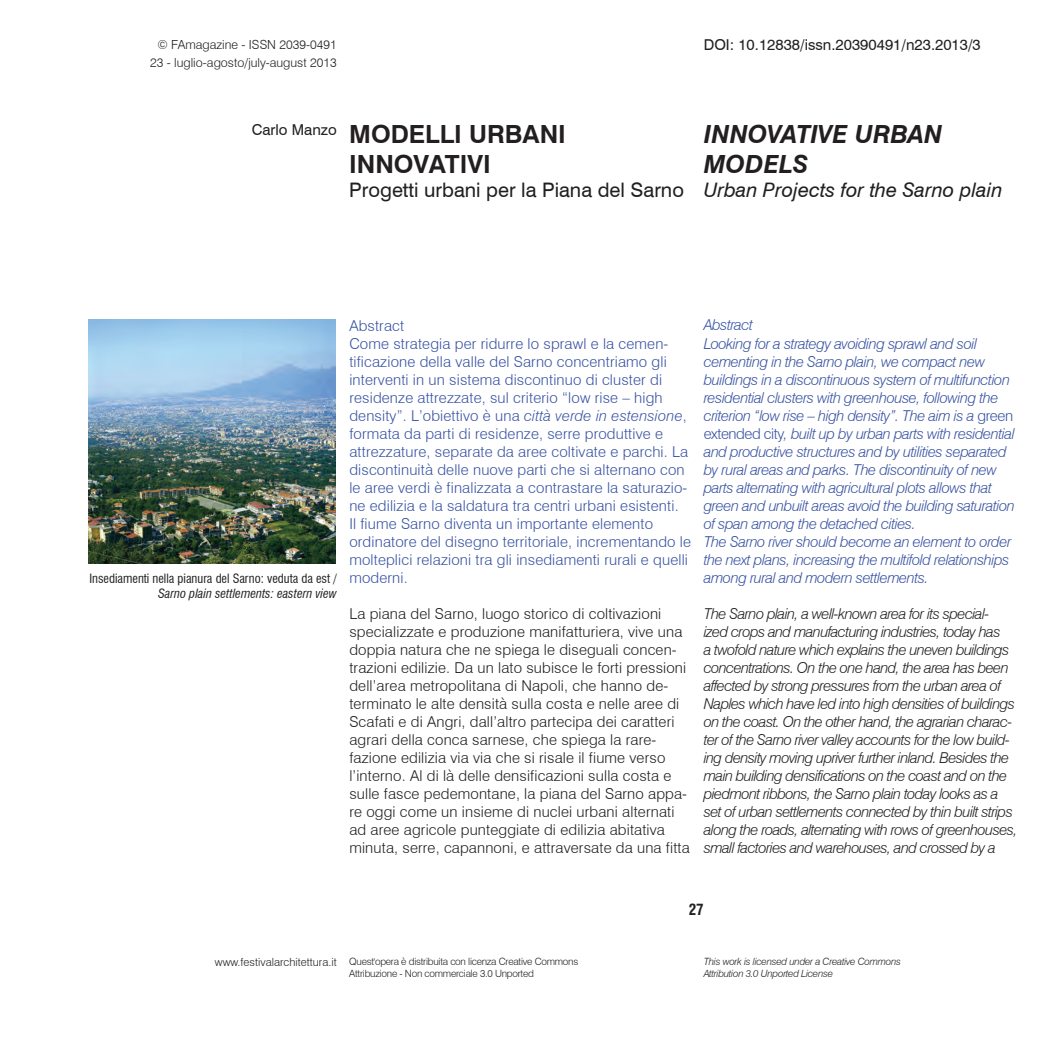
<style>
.page{position:relative;width:1053px;height:1053px;background:#fff}
.page>*{position:absolute;margin:0;border:0;box-sizing:border-box;transform-origin:0 0}
.t1{font:700 25px/30px "Swiss 721 BT";color:#231f20}
.t2{font:italic 700 25px/30px "Swiss 721 BT";color:#231f20}
.t3{font:20px "Swiss 721 BT";color:#231f20}
.t4{font:italic 20px "Swiss 721 BT";color:#231f20}
.t5{font:italic 300 15px/18px "Swiss 721 BT";letter-spacing:-.04em;color:#231f20}
.t6{font:300 15px/18px "Swiss 721 BT";letter-spacing:.01em;color:#231f20}
.t7{font:italic 300 15px/18px "Swiss 721 BT";letter-spacing:-.03em;color:#3853a3}
.t8{font:300 15px/18px "Swiss 721 BT";letter-spacing:.01em;color:#3853a3}
.t9{font:15px "Swiss 721 BT";color:#231f20}
.t10{font:700 condensed 15px "Swiss 721 BT";color:#231f20}
.t11{font:300 12.5px/18.8px "Swiss 721 BT";color:#231f20;text-align:center}
.t12{font:condensed 12.5px "Swiss 721 BT";color:#231f20}
.t13{font:italic condensed 12.5px "Swiss 721 BT";color:#231f20}
.t14{font:300 10px/12px "Swiss 721 BT";letter-spacing:-.025em;color:#231f20}
.t15{font:italic 300 10px/12px "Swiss 721 BT";letter-spacing:-.025em;color:#231f20}
.s1{font-style:italic}
.s2{font-style:normal}
.s3{font-size:11.25px}
</style>
<div class="page">
<img style="left:89px;top:319px;width:247px;height:244px">
<p class="t11" style="left:150px;top:35px;width:188px">© FAmagazine - ISSN 2039-0491<br>23 - luglio-agosto/july-august 2013</p>
<p class="t9" style="left:703px;top:36px;width:278px">DOI: 10.12838/issn.20390491/n23.2013/3</p>
<p class="t9" style="left:252px;top:121px;width:87px">Carlo Manzo</p>
<h1 class="t1" style="left:349px;top:119px;width:218px">MODELLI URBANI<br>INNOVATIVI</h1>
<h2 class="t3" style="left:349px;top:178px;width:336px">Progetti urbani per la Piana del Sarno</h2>
<h1 class="t2" style="left:703px;top:119px;width:240px">INNOVATIVE URBAN<br>MODELS</h1>
<h2 class="t4" style="left:703px;top:178px;width:300px">Urban Projects for the Sarno plain</h2>
<p class="t12" style="left:89px;top:571px;width:249px">Insediamenti nella pianura del Sarno: veduta da est /</p>
<p class="t13" style="left:158px;top:586px;width:180px">Sarno plain settlements: eastern view</p>
<p class="t8" style="left:349px;top:316px;width:343px">Abstract<br>Come strategia per ridurre lo sprawl e la cemen&shy;tificazione della valle del Sarno concentriamo gli interventi in un sistema discontinuo di cluster di residenze attrezzate, sul criterio “low rise – high density”. L’obiettivo è una <span class="s1">città verde in estensione</span>, formata da parti di residenze, serre produttive e attrezzature, separate da aree coltivate e parchi. La discontinuità delle nuove parti che si alternano con le aree verdi è finalizzata a contrastare la saturazio&shy;ne edilizia e la saldatura tra centri urbani esistenti.<br>Il fiume Sarno diventa un importante elemento ordinatore del disegno territoriale, incrementando le molteplici relazioni tra gli insediamenti rurali e quelli moderni.</p>
<p class="t6" style="left:349px;top:604px;width:342px">La piana del Sarno, luogo storico di coltivazioni specializzate e produzione manifatturiera, vive una doppia natura che ne spiega le diseguali concen&shy;trazioni edilizie. Da un lato subisce le forti pressioni dell’area metropolitana di Napoli, che hanno de&shy;terminato le alte densità sulla costa e nelle aree di Scafati e di Angri, dall’altro partecipa dei caratteri agrari della conca sarnese, che spiega la rare&shy;fazione edilizia via via che si risale il fiume verso l’interno. Al di là delle densificazioni sulla costa e sulle fasce pedemontane, la piana del Sarno appa&shy;re oggi come un insieme di nuclei urbani alternati ad aree agricole punteggiate di edilizia abitativa minuta, serre, capannoni, e attraversate da una fitta</p>
<p class="t7" style="left:703px;top:316px;width:312px">Abstract<br>Looking for a strategy avoiding sprawl and soil cementing in the Sarno plain, we compact new buildings in a discontinuous system of multifunction residential clusters with greenhouse, following the criterion “low rise – high density”. The aim is a <span class="s2">green extended city</span>, built up by urban parts with residential and productive structures and by utilities separated by rural areas and parks. The discontinuity of new parts alternating with agricultural plots allows that green and unbuilt areas avoid the building saturation of span among the detached cities.<br>The Sarno river should become an element to order the next plans, increasing the multifold relationships among rural and modern settlements.</p>
<p class="t5" style="left:703px;top:604px;width:315px">The Sarno plain, a well-known area for its special&shy;ized crops and manufacturing industries, today has<br>a twofold nature which explains the uneven buildings concentrations. On the one hand, the area has been affected by strong pressures from the urban area of Naples which have led into high densities of buildings on the coast. On the other hand, the agrarian charac&shy;ter of the Sarno river valley accounts for the low build&shy;ing density moving upriver further inland. Besides the main building densifications on the coast and on the piedmont ribbons, the Sarno plain today looks as a set of urban settlements connected by thin built strips along the roads, alternating with rows of greenhouses, small factories and warehouses, and crossed by a</p>
<p class="t10" style="left:688px;top:900px;width:16px">27</p>
<p class="t14" style="left:349px;top:955px;width:230px;text-indent:-134px"><span class="s3">www.festivalarchitettura.it</span> Quest'opera è distribuita con licenza Creative Commons<br>Attribuzione - Non commerciale 3.0 Unported</p>
<p class="t15" style="left:703px;top:955px;width:199px">This work is licensed under a Creative Commons<br>Attribution 3.0 Unported License</p>
</div>
